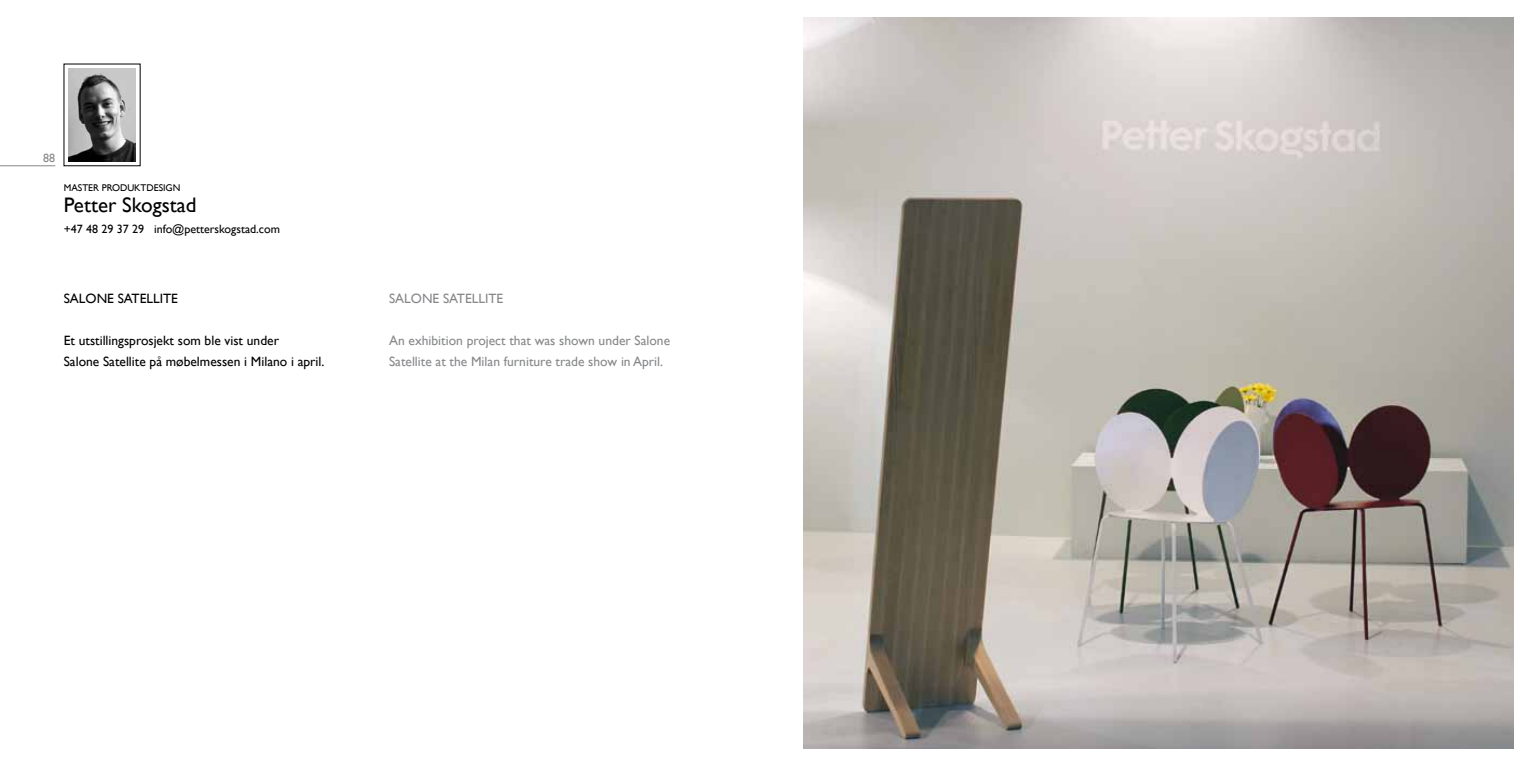
<style>
.page{position:relative;width:1531px;height:766px;background:#fff}
.page>*{position:absolute;margin:0;border:0;box-sizing:border-box;transform-origin:0 0}
.t1{font:21px "Gill Sans";color:#000}
.t2{font:13.5px/21px "Gill Sans";color:#87888a}
.t3{font:13.5px/21px "Gill Sans";color:#000}
.t4{font:12px "Gill Sans";color:#000}
.t5{font:12px "Gill Sans";color:#87888a}
.t6{font:9.75px "Gill Sans";color:#000}
</style>
<div class="page">
<img style="left:68px;top:68px;width:68px;height:94px">
<hr style="left:0;top:165px;width:55px;height:1px;background:#87888a">
<img style="left:804px;top:17px;width:710px;height:731px">
<p class="t5" style="left:43px;top:151px;width:14px">88</p>
<p class="t6" style="left:64px;top:182px;width:118px">MASTER PRODUKTDESIGN</p>
<h1 class="t1" style="left:64px;top:193px;width:134px">Petter Skogstad</h1>
<p class="t4" style="left:64px;top:222px;width:218px">+47 48 29 37 29 info@petterskogstad.com</p>
<p class="t3" style="left:64px;top:288px;width:116px">SALONE SATELLITE</p>
<p class="t3" style="left:64px;top:330px;width:262px">Et utstillingsprosjekt som ble vist under<br>Salone Satellite på møbelmessen i Milano i april.</p>
<p class="t2" style="left:389px;top:288px;width:116px">SALONE SATELLITE</p>
<p class="t2" style="left:389px;top:330px;width:283px">An exhibition project that was shown under Salone<br>Satellite at the Milan furniture trade show in April.</p>
</div>
